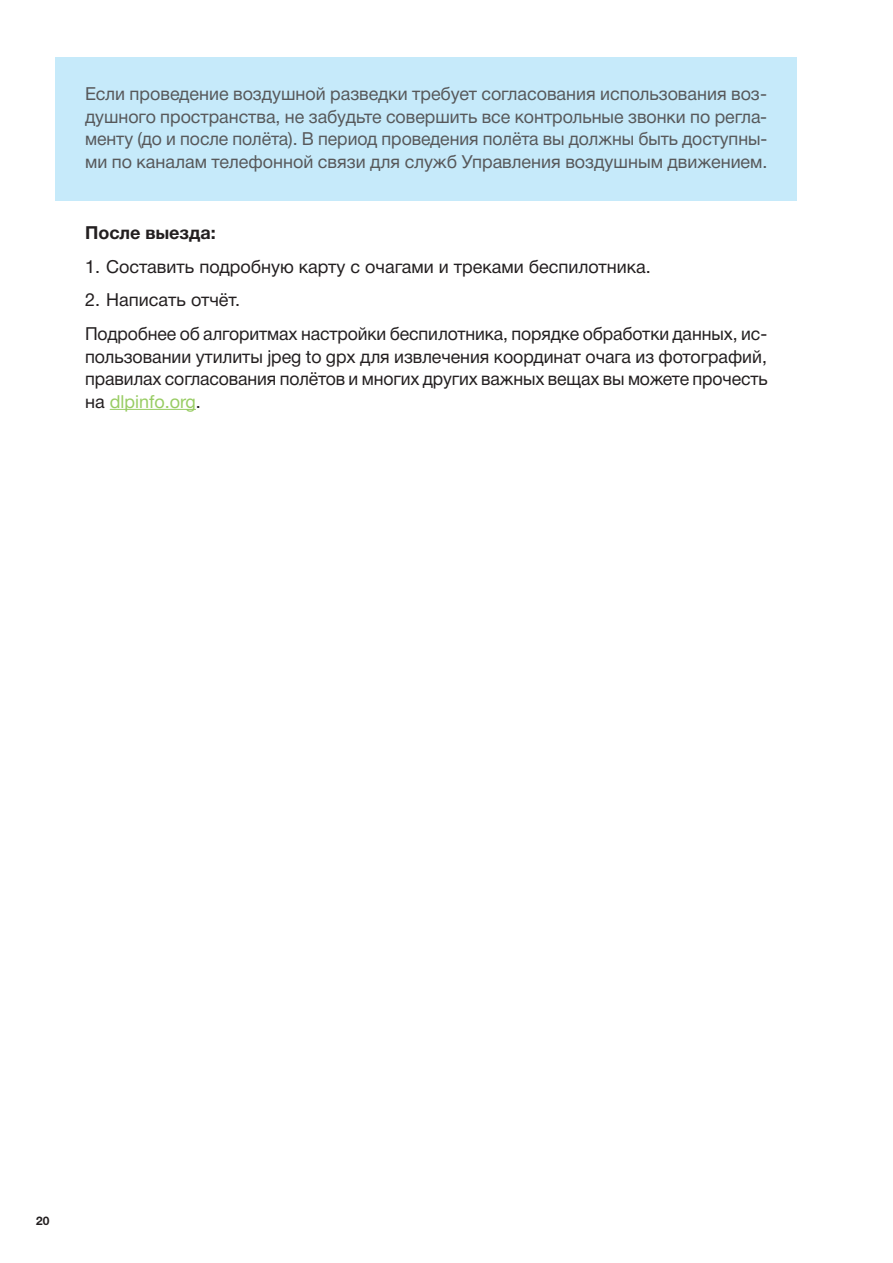
<style>
.page{position:relative;width:893px;height:1263px;background:#fff}
.page>*{position:absolute;margin:0;border:0;box-sizing:border-box;transform-origin:0 0}
.main{font:18px/22.5px "Helvetica Neue Cyr";color:#231f20;text-align:justify}
.vrezka{font:18px/22.5px "Helvetica Neue Cyr";color:#57585a;text-align:justify}
.main-2{font:700 18px "Helvetica Neue Cyr";color:#231f20}
.t1{font:700 12px "Helvetica Neue Cyr";color:#231f20}
.s1{color:#98cc63}
</style>
<div class="page">
<div style="left:55px;top:57px;width:742px;height:144px;background:#c6eafa"></div>
<hr style="left:110px;top:409px;width:86px;height:1px;background:#98cc63">
<p class="vrezka" style="left:85px;top:83px;width:684px">Если проведение воздушной разведки требует согласования использования воз&shy;душного пространства, не забудьте совершить все контрольные звонки по регла&shy;менту (до и после полёта). В период проведения полёта вы должны быть доступны&shy;ми по каналам телефонной связи для служб Управления воздушным движением.</p>
<p class="main-2" style="left:85px;top:223px;width:132px">После выезда:</p>
<p class="main" style="left:85px;top:255px;width:567px">1. Составить подробную карту с очагами и треками беспилотника.</p>
<p class="main" style="left:85px;top:289px;width:157px">2. Написать отчёт.</p>
<p class="main" style="left:85px;top:323px;width:684px">Подробнее об алгоритмах настройки беспилотника, порядке обработки данных, ис&shy;пользовании утилиты jpeg to gpx для извлечения координат очага из фотографий, правилах согласования полётов и многих других важных вещах вы можете прочесть на <span class="s1">dlpinfo.org</span>.</p>
<p class="t1" style="left:36px;top:1214px;width:15px">20</p>
</div>
